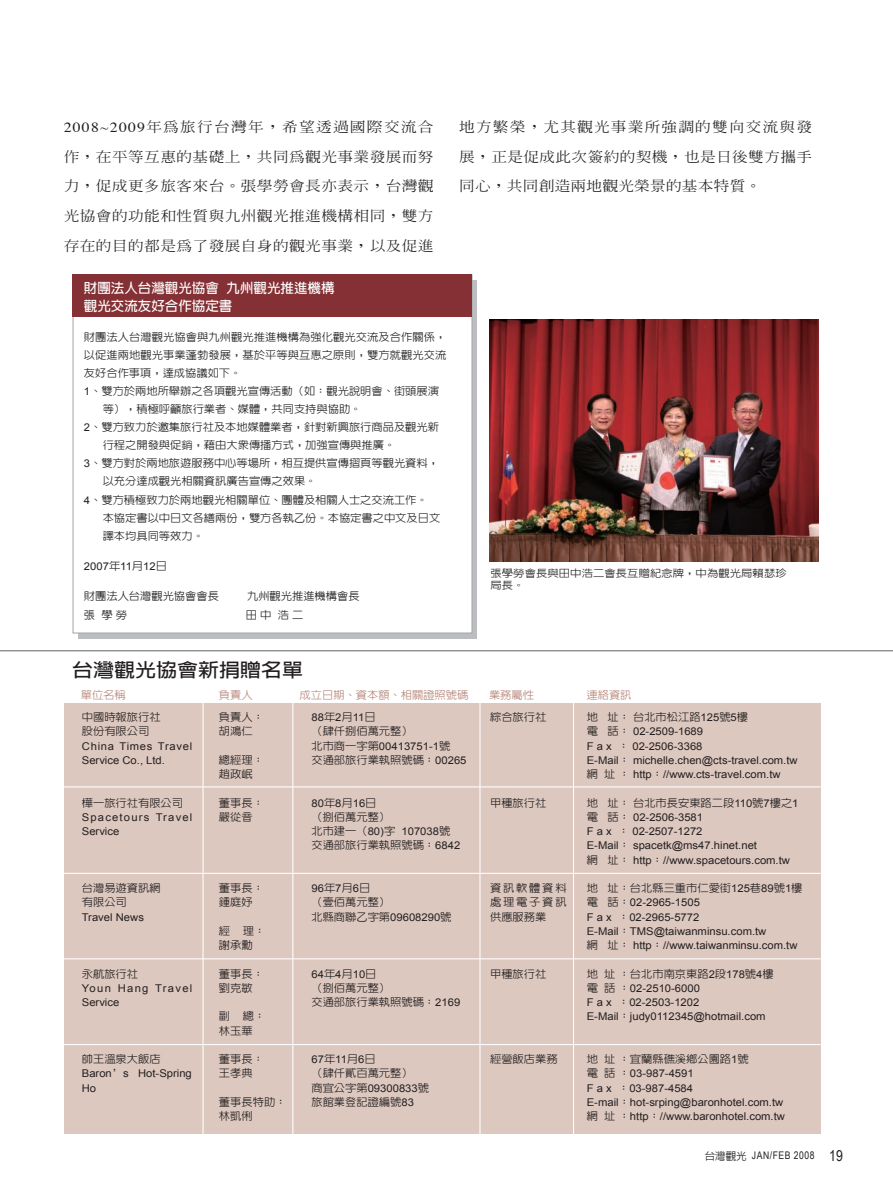
<style>
.page{position:relative;width:893px;height:1191px;background:#fff}
.page>*{position:absolute;margin:0;border:0;box-sizing:border-box;transform-origin:0 0}
.t1{font:700 18.9px "AR Hei B5";color:#231f20;scale:1.11 1}
.t2{font:500 13.8px/29.7px "AR Ming B5";letter-spacing:.02em;color:#231f20;text-align:justify;scale:1.14 1}
.t3{font:700 13.5px/18px "AR New Hei B5";color:#fff}
.t4{font:500 10.65px/14.2px "AR New Hei B5";color:#231f20;scale:1.05 1}
.t5{font:10.65px/14.2px "Arial";color:#231f20;scale:1.05 1}
.t6{font:10.65px/14.2px "Arial";letter-spacing:.045em;color:#231f20;scale:1.05 1}
.t7{font:10.65px/14.2px "Arial";letter-spacing:.105em;color:#231f20;scale:1.05 1}
.t8{font:500 10.65px "AR New Hei B5";color:#b7877b;scale:1.05 1}
.t9{font:10.65px/14.2px "Arial";letter-spacing:.115em;color:#231f20;scale:1.05 1}
.t10{font:10.5px "Arial Narrow";letter-spacing:.05em;color:#231f20}
.t11{font:500 10.2px/12px "AR New Hei B5";letter-spacing:.015em;color:#231f20;scale:1.11 1}
.s1{font-family:"Times";font-weight:400}
.s2{font-family:"Arial";font-weight:400}
.s3{font-family:"AR New Hei B5";font-weight:500}
.s4{font-family:"AR Hei B5";font-weight:500}
.s5{font-size:15px}
</style>
<div class="page">
<div style="left:78px;top:280px;width:399px;height:358px;background:#bcbdc0"></div>
<div style="left:64px;top:703px;width:757px;height:430px;background:#ddc8bf"></div>
<div style="left:73px;top:275px;width:399px;height:358px;background:#fff"></div>
<hr style="left:64px;top:786px;width:757px;height:1px;background:#fff">
<hr style="left:64px;top:872px;width:757px;height:2px;background:#fff">
<hr style="left:64px;top:958px;width:757px;height:1px;background:#fff">
<hr style="left:64px;top:1044px;width:757px;height:1px;background:#fff">
<hr style="left:202px;top:701px;width:2px;height:441px;background:#fff">
<hr style="left:292px;top:701px;width:1px;height:441px;background:#fff">
<hr style="left:479px;top:701px;width:1px;height:441px;background:#fff">
<hr style="left:573px;top:701px;width:1px;height:441px;background:#fff">
<img style="left:489px;top:319px;width:330px;height:242px">
<div style="left:72px;top:274px;width:400px;height:43px;background:#843034"></div>
<hr style="left:0;top:650px;width:893px;height:1px;background:#6c6d70">
<p class="t2" style="left:64px;top:112px;width:326px"><span class="s1">2008~2009</span>年為旅行台灣年，希望透過國際交流合作，在平等互惠的基礎上，共同為觀光事業發展而努力，促成更多旅客來台。張學勞會長亦表示，台灣觀光協會的功能和性質與九州觀光推進機構相同，雙方存在的目的都是為了發展自身的觀光事業，以及促進</p>
<p class="t2" style="left:459px;top:112px;width:311px">地方繁榮，尤其觀光事業所強調的雙向交流與發展，正是促成此次簽約的契機，也是日後雙方攜手同心，共同創造兩地觀光榮景的基本特質。</p>
<p class="t3" style="left:84px;top:278px;width:252px">財團法人台灣觀光協會九州觀光推進機構觀光交流友好合作協定書</p>
<p class="t4" style="left:84px;top:330px;width:347px">財團法人台灣觀光協會與九州觀光推進機構為強化觀光交流及合作關係，</p>
<p class="t4" style="left:84px;top:348px;width:347px">以促進兩地觀光事業蓬勃發展，基於平等與互惠之原則，雙方就觀光交流</p>
<p class="t4" style="left:84px;top:366px;width:151px">友好合作事項，達成協議如下。</p>
<p class="t4" style="left:84px;top:384px;width:340px"><span class="s2">1</span>、雙方於兩地所舉辦之各項觀光宣傳活動（如：觀光說明會、街頭展演</p>
<p class="t4" style="left:103px;top:402px;width:248px">等），積極呼籲旅行業者、媒體，共同支持與協助。</p>
<p class="t4" style="left:84px;top:420px;width:340px"><span class="s2">2</span>、雙方致力於邀集旅行社及本地媒體業者，針對新興旅行商品及觀光新</p>
<p class="t4" style="left:103px;top:438px;width:280px">行程之開發與促銷，藉由大眾傳播方式，加強宣傳與推廣。</p>
<p class="t4" style="left:84px;top:456px;width:340px"><span class="s2">3</span>、雙方對於兩地旅遊服務中心等場所，相互提供宣傳摺頁等觀光資料，</p>
<p class="t4" style="left:103px;top:474px;width:205px">以充分達成觀光相關資訊廣告宣傳之效果。</p>
<p class="t4" style="left:84px;top:492px;width:329px"><span class="s2">4</span>、雙方積極致力於兩地觀光相關單位、團體及相關人士之交流工作。</p>
<p class="t4" style="left:103px;top:510px;width:323px">本協定書以中日文各繕兩份，雙方各執乙份。本協定書之中文及日文</p>
<p class="t4" style="left:103px;top:528px;width:98px">譯本均具同等效力。</p>
<p class="t5" style="left:84px;top:558px;width:81px">2007<span class="s3">年</span>11<span class="s3">月</span>12<span class="s3">日</span></p>
<p class="t4" style="left:84px;top:588px;width:130px">財團法人台灣觀光協會會長</p>
<p class="t4" style="left:247px;top:588px;width:109px">九州觀光推進機構會長</p>
<p class="t4" style="left:84px;top:608px;width:43px">張學勞</p>
<p class="t4" style="left:246px;top:608px;width:56px">田中浩二</p>
<p class="t1" style="left:72px;top:660px;width:210px">台灣觀光協會新捐贈名單</p>
<p class="t11" style="left:490px;top:567px;width:268px">張學勞會長與田中浩二會長互贈紀念牌，中為觀光局賴瑟珍局長。</p>
<p class="t8" style="left:81px;top:689px;width:44px">單位名稱</p>
<p class="t8" style="left:219px;top:689px;width:34px">負責人</p>
<p class="t8" style="left:300px;top:689px;width:162px">成立日期、資本額、相關證照號碼</p>
<p class="t8" style="left:489px;top:689px;width:44px">業務屬性</p>
<p class="t8" style="left:587px;top:689px;width:44px">連絡資訊</p>
<p class="t6" style="left:82px;top:710px;width:107px"><span class="s3">中國時報旅行社<br>股份有限公司<br></span>China Times Travel<br>Service Co., Ltd.</p>
<p class="t7" style="left:82px;top:795px;width:107px"><span class="s3">樺一旅行社有限公司<br></span>Spacetours Travel<br>Service</p>
<p class="t4" style="left:82px;top:881px;width:77px">台灣易遊資訊網有限公司<br><span class="s2">Travel News</span></p>
<p class="t9" style="left:82px;top:966px;width:107px"><span class="s3">永航旅行社<br></span>Youn Hang Travel<br>Service</p>
<p class="t5" style="left:82px;top:1052px;width:106px"><span class="s3">帥王溫泉大飯店<br></span>Baron<span class="s3">’</span>s Hot-Spring<br>Ho</p>
<p class="t4" style="left:219px;top:710px;width:44px">負責人：胡鴻仁</p>
<p class="t4" style="left:219px;top:752px;width:44px">總經理：趙政岷</p>
<p class="t4" style="left:219px;top:795px;width:44px">董事長：嚴從音</p>
<p class="t4" style="left:219px;top:881px;width:44px">董事長：鍾庭妤</p>
<p class="t4" style="left:219px;top:923px;width:46px">經 理：謝承勳</p>
<p class="t4" style="left:219px;top:966px;width:44px">董事長：劉克敏</p>
<p class="t4" style="left:219px;top:1009px;width:46px">副 總：林玉華</p>
<p class="t4" style="left:219px;top:1052px;width:44px">董事長：王孝典</p>
<p class="t4" style="left:219px;top:1094px;width:66px">董事長特助：林凱俐</p>
<p class="t4" style="left:311px;top:710px;width:149px"><span class="s2">88</span>年<span class="s2">2</span>月<span class="s2">11</span>日<br>（肆仟捌佰萬元整）<br>北市商一字第<span class="s2">00413751-1</span>號<br>交通部旅行業執照號碼：<span class="s2">00265</span></p>
<p class="t4" style="left:311px;top:795px;width:143px"><span class="s2">80</span>年<span class="s2">8</span>月<span class="s2">16</span>日<br>（捌佰萬元整）<br>北市建一（<span class="s2">80)</span>字 <span class="s2">107038</span>號交通部旅行業執照號碼：<span class="s2">6842</span></p>
<p class="t4" style="left:311px;top:881px;width:135px"><span class="s2">96</span>年<span class="s2">7</span>月<span class="s2">6</span>日<br>（壹佰萬元整）<br>北縣商聯乙字第<span class="s2">09608290</span>號</p>
<p class="t4" style="left:311px;top:966px;width:143px"><span class="s2">64</span>年<span class="s2">4</span>月<span class="s2">10</span>日<br>（捌佰萬元整）<br>交通部旅行業執照號碼：<span class="s2">2169</span></p>
<p class="t4" style="left:311px;top:1052px;width:113px"><span class="s2">67</span>年<span class="s2">11</span>月<span class="s2">6</span>日<br>（肆仟貳百萬元整）<br>商宜公字第<span class="s2">09300833</span>號旅館業登記證編號<span class="s2">83</span></p>
<p class="t4" style="left:490px;top:710px;width:55px">綜合旅行社</p>
<p class="t4" style="left:490px;top:795px;width:55px">甲種旅行社</p>
<p class="t4" style="left:490px;top:881px;width:74px;text-align:justify">資訊軟體資料處理電子資訊供應服務業</p>
<p class="t4" style="left:490px;top:966px;width:55px">甲種旅行社</p>
<p class="t4" style="left:490px;top:1052px;width:66px">經營飯店業務</p>
<p class="t5" style="left:587px;top:710px;width:202px"><span class="s3">地 址：台北市松江路</span>125<span class="s3">號</span>5<span class="s3">樓<br>電 話：</span> 02-2509-1689<br>F a x <span class="s3">：</span> 02-2506-3368<br>E-Mail<span class="s3">：</span> michelle.chen@cts-travel.com.tw<span class="s3">網址：</span> http<span class="s3">：</span>//www.cts-travel.com.tw</p>
<p class="t5" style="left:587px;top:795px;width:203px"><span class="s3">地 址：台北市長安東路二段</span>110<span class="s3">號</span>7<span class="s3">樓之</span>1<span class="s3">電 話：</span> 02-2506-3581<br>F a x <span class="s3">：</span> 02-2507-1272<br>E-Mail<span class="s3">：</span> spacetk@ms47.hinet.net<br><span class="s3">網 址：</span> http<span class="s3">：</span>//www.spacetours.com.tw</p>
<p class="t5" style="left:587px;top:881px;width:207px"><span class="s3">地 址：台北縣三重市仁愛街</span>125<span class="s3">巷</span>89<span class="s3">號</span>1<span class="s3">樓電 話：</span>02-2965-1505<br>F a x <span class="s3">：</span>02-2965-5772<br>E-Mail<span class="s3">：</span>TMS@taiwanminsu.com.tw<br><span class="s3">網 址：</span> http<span class="s3">：</span>//www.taiwanminsu.com.tw</p>
<p class="t5" style="left:587px;top:966px;width:180px"><span class="s3">地址：台北市南京東路</span>2<span class="s3">段</span>178<span class="s3">號</span>4<span class="s3">樓電話：</span>02-2510-6000<br>F a x <span class="s3">：</span>02-2503-1202<br>E-Mail<span class="s3">：</span>judy0112345@hotmail.com</p>
<p class="t5" style="left:587px;top:1052px;width:190px"><span class="s3">地址：宜蘭縣礁溪鄉公園路</span>1<span class="s3">號<br>電話：</span>03-987-4591<br>F a x <span class="s3">：</span>03-987-4584<br>E-mail<span class="s3">：</span>hot-srping@baronhotel.com.tw<span class="s3">網址：</span>http<span class="s3">：</span>//www.baronhotel.com.tw</p>
<p class="t10" style="left:705px;top:1149px;width:140px"><span class="s4">台灣觀光</span> JAN/FEB 2008 <span class="s5">19</span></p>
</div>
